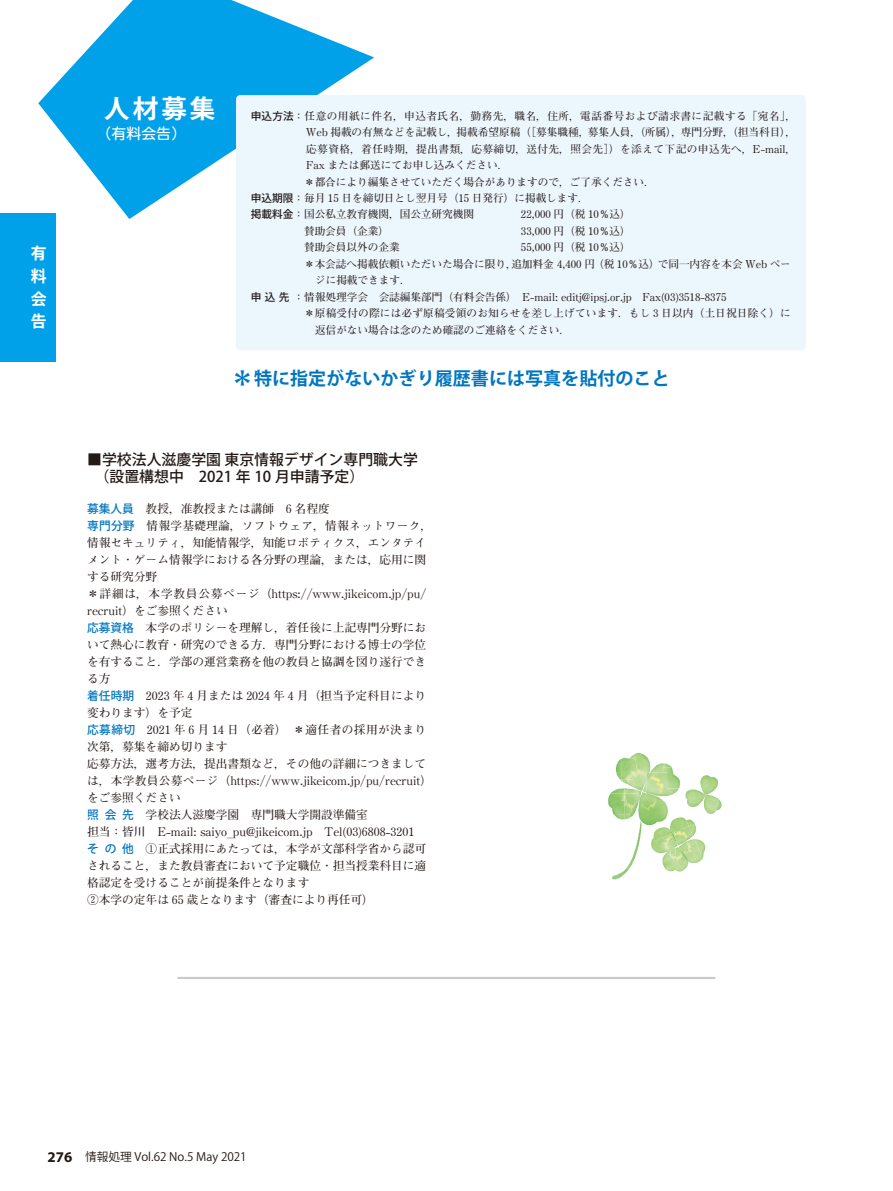
<style>
.page{position:relative;width:893px;height:1191px;background:#fff}
.page>*{position:absolute;margin:0;border:0;box-sizing:border-box;transform-origin:0 0}
.t1{font:700 25.5px "Koz Go Pro";color:#fff}
.t2{font:700 18px "Koz Go Pr 6 N";color:#0076c0}
.t3{font:700 15.9px/22.8px "Koz Go Pro";color:#fff;text-align:justify}
.t4{font:500 14.85px/16.5px "Koz Go Pro";color:#231916}
.t5{font:500 14.85px "TB Cine R Go Std";color:#fff}
.t6{font:700 11.7px/17px "Futo Min A101 Pro";color:#231916}
.t7{font:11.7px "M Ma Century";color:#231916}
.t8{font:11.7px "Koz Go Pro";color:#231916}
.t9{font:10.8px "M Ma Century";color:#231916}
.t10{font:700 10.65px/16.5px "Futo Min A101 Pro";color:#231916}
.t11{font:700 10.65px "Futo Min A101 Pro";letter-spacing:.045em;color:#231916}
.t12{font:700 10.65px/16.5px "Futo Min A101 Pro";letter-spacing:.02em;color:#231916}
.t13{font:10.65px "M Ma Century";color:#231916}
.s1{font-family:"Koz Go Pro";font-weight:500}
.s2{font-family:"M Ma Century";font-weight:400}
.s3{font-family:"M Ma Century";font-weight:400;font-size:10.8px}
.s4{font-size:10.65px}
.s5{font-family:"Futo Min A101 Pro";font-weight:700;font-size:10.65px}
.s6{font-family:"Futo Min A101 Pro";font-weight:700}
.s7{font-family:"Futo Min A101 Pro";font-weight:700;font-size:11.1px}
.s8{font-size:10.8px}
.s9{font-size:23.4px}
.s10{font-family:"Koz Go Pr 6 N";font-weight:500;color:#0076c0}
.s11{font-family:"M Ma Century";font-weight:400;font-size:12px}
.s12{font-family:"Futo Min A101 Pro";font-weight:700;font-size:12.3px}
.s13{font-size:12px}
.s14{font-family:"Myriad Pro";font-weight:700;font-size:14.85px}
</style>
<div class="page">
<div style="left:0;top:213px;width:55px;height:148px;background:#00a1e9"></div>
<svg style="left:38px;top:0;width:336px;height:219px;fill:#00a1e9"></svg>
<div style="left:236px;top:95px;width:570px;height:255px;background:#ebf6fd;border-radius:4px"></div>
<img style="left:633px;top:753px;width:17px;height:16px">
<img style="left:643px;top:763px;width:32px;height:31px">
<svg style="left:673px;top:788px;width:6px;height:5px"></svg>
<img style="left:662px;top:767px;width:18px;height:21px">
<svg style="left:664px;top:763px;width:8px;height:4px"></svg>
<svg style="left:614px;top:815px;width:15px;height:4px"></svg>
<img style="left:608px;top:793px;width:21px;height:22px">
<img style="left:616px;top:758px;width:20px;height:12px">
<svg style="left:621px;top:755px;width:14px;height:4px"></svg>
<img style="left:629px;top:769px;width:18px;height:3px">
<svg style="left:611px;top:770px;width:28px;height:38px"></svg>
<img style="left:612px;top:851px;width:25px;height:28px">
<img style="left:700px;top:775px;width:18px;height:20px">
<img style="left:704px;top:795px;width:15px;height:19px">
<img style="left:714px;top:799px;width:8px;height:14px">
<img style="left:685px;top:789px;width:20px;height:18px">
<img style="left:654px;top:851px;width:8px;height:2px">
<img style="left:662px;top:851px;width:40px;height:20px">
<img style="left:696px;top:839px;width:9px;height:19px">
<img style="left:675px;top:817px;width:10px;height:2px">
<svg style="left:665px;top:819px;width:31px;height:42px"></svg>
<img style="left:629px;top:772px;width:44px;height:79px">
<hr style="left:178px;top:977px;width:537px;height:2px;background:#c9cacb">
<h3 class="t3" style="left:31px;top:243px;width:17px">有料会告</h3>
<h1 class="t1" style="left:104px;top:92px;width:113px">人材募集</h1>
<p class="t5" style="left:97px;top:120px;width:91px">（有料会告）</p>
<p class="t11" style="left:251px;top:107px;width:547px"><span class="s1">申込方法</span>：任意の用紙に件名，申込者氏名，勤務先，職名，住所，電話番号および請求書に記載する「宛名」，</p>
<p class="t10" style="left:306px;top:122px;width:492px"><span class="s2">Web</span> 掲載の有無などを記載し，掲載希望原稿（［募集職種，募集人員，（所属），専門分野，（担当科目），</p>
<p class="t11" style="left:306px;top:140px;width:492px">応募資格，着任時期，提出書類，応募締切，送付先，照会先］）を添えて下記の申込先へ，<span class="s2">E</span>-<span class="s2">mail</span>，</p>
<p class="t10" style="left:306px;top:155px;width:204px"><span class="s2">Fax</span> または郵送にてお申し込みください．</p>
<p class="t10" style="left:304px;top:172px;width:352px">＊都合により編集させていただく場合がありますので，ご了承ください．</p>
<p class="t10" style="left:251px;top:188px;width:339px"><span class="s1">申込期限</span>：毎月 <span class="s3">15</span> 日を締切日とし翌月号（<span class="s3">15</span> 日発行）に掲載します．</p>
<p class="t10" style="left:251px;top:205px;width:225px"><span class="s1">掲載料金</span>：国公私立教育機関，国公立研究機関</p>
<p class="t9" style="left:521px;top:209px;width:111px">22<span class="s4">,</span>000 <span class="s5">円（税</span> 10<span class="s5">％込）</span></p>
<p class="t10" style="left:304px;top:221px;width:87px">賛助会員（企業）</p>
<p class="t9" style="left:521px;top:226px;width:111px">33<span class="s4">,</span>000 <span class="s5">円（税</span> 10<span class="s5">％込）</span></p>
<p class="t10" style="left:304px;top:238px;width:97px">賛助会員以外の企業</p>
<p class="t9" style="left:521px;top:242px;width:111px">55<span class="s4">,</span>000 <span class="s5">円（税</span> 10<span class="s5">％込）</span></p>
<p class="t10" style="left:315px;top:254px;width:477px;text-indent:-11px">＊本会誌へ掲載依頼いただいた場合に限り，追加料金 <span class="s3">4</span><span class="s2">,</span><span class="s3">400</span> 円（税 <span class="s3">10</span>％込）で同一内容を本会 <span class="s2">Web</span> ページに掲載できます．</p>
<p class="t13" style="left:251px;top:292px;width:477px"><span class="s1">申込先</span><span class="s6">：情報処理学会　会誌編集部門（有料会告係）　</span>E<span class="s6">-</span>mail: editj@ipsj.or.jp Fax<span class="s7">(</span><span class="s8">03</span><span class="s7">)</span><span class="s8">3518</span><span class="s6">-</span><span class="s8">8375</span></p>
<p class="t12" style="left:315px;top:304px;width:477px;text-indent:-11px">＊原稿受付の際には必ず原稿受領のお知らせを差し上げています．もし <span class="s3">3</span> 日以内（土日祝日除く）に返信がない場合は念のため確認のご連絡をください．</p>
<h2 class="t2" style="left:231px;top:368px;width:441px"><span class="s9">＊</span>特に指定がないかぎり履歴書には写真を貼付のこと</h2>
<p class="t4" style="left:87px;top:452px;width:332px">■学校法人滋慶学園 東京情報デザイン専門職大学　（設置構想中　2021 年 10 月申請予定）</p>
<p class="t6" style="left:87px;top:498px;width:346px"><span class="s10">募集人員</span>　教授，准教授または講師　<span class="s11">6</span> 名程度<br><span class="s10">専門分野</span>　情報学基礎理論，ソフトウェア，情報ネットワーク，情報セキュリティ，知能情報学，知能ロボティクス，エンタテイメント・ゲーム情報学における各分野の理論，または，応用に関する研究分野</p>
<p class="t7" style="left:87px;top:588px;width:341px"><span class="s6">＊詳細は，本学教員公募ページ（</span>https://www.jikeicom.jp/pu/</p>
<p class="t6" style="left:87px;top:600px;width:341px"><span class="s2">recruit</span>）をご参照ください<br><span class="s10">応募資格</span>　本学のポリシーを理解し，着任後に上記専門分野において熱心に教育・研究のできる方．専門分野における博士の学位を有すること．学部の運営業務を他の教員と協調を図り遂行できる方<br><span class="s10">着任時期</span> <span class="s11">2023</span> 年 <span class="s11">4</span> 月または <span class="s11">2024</span> 年 <span class="s11">4</span> 月（担当予定科目により変わります）を予定<br><span class="s10">応募締切</span> <span class="s11">2021</span> 年 <span class="s11">6</span> 月 <span class="s11">14</span> 日（必着）　＊適任者の採用が決まり次第，募集を締め切ります<br>応募方法，選考方法，提出書類など，その他の詳細につきまして</p>
<p class="t7" style="left:87px;top:775px;width:346px"><span class="s6">は，本学教員公募ページ（</span>https://www.jikeicom.jp/pu/recruit<span class="s6">）</span></p>
<p class="t6" style="left:87px;top:787px;width:282px">をご参照ください<br><span class="s10">照会先</span>　学校法人滋慶学園　専門職大学開設準備室</p>
<p class="t7" style="left:87px;top:826px;width:329px"><span class="s6">担当：皆川　</span>E<span class="s6">-</span>mail: saiyo_pu@jikeicom.jp Tel<span class="s12">(</span><span class="s13">03</span><span class="s12">)</span><span class="s13">6808</span><span class="s6">-</span><span class="s13">3201</span></p>
<p class="t6" style="left:87px;top:838px;width:341px"><span class="s10">その他</span>　①正式採用にあたっては，本学が文部科学省から認可されること，また教員審査において予定職位・担当授業科目に適格認定を受けることが前提条件となります<br>②本学の定年は <span class="s11">65</span> 歳となります（審査により再任可）</p>
<p class="t8" style="left:48px;top:1149px;width:201px"><span class="s14">276</span> 情報処理 Vol.62 No.5 May 2021</p>
</div>
